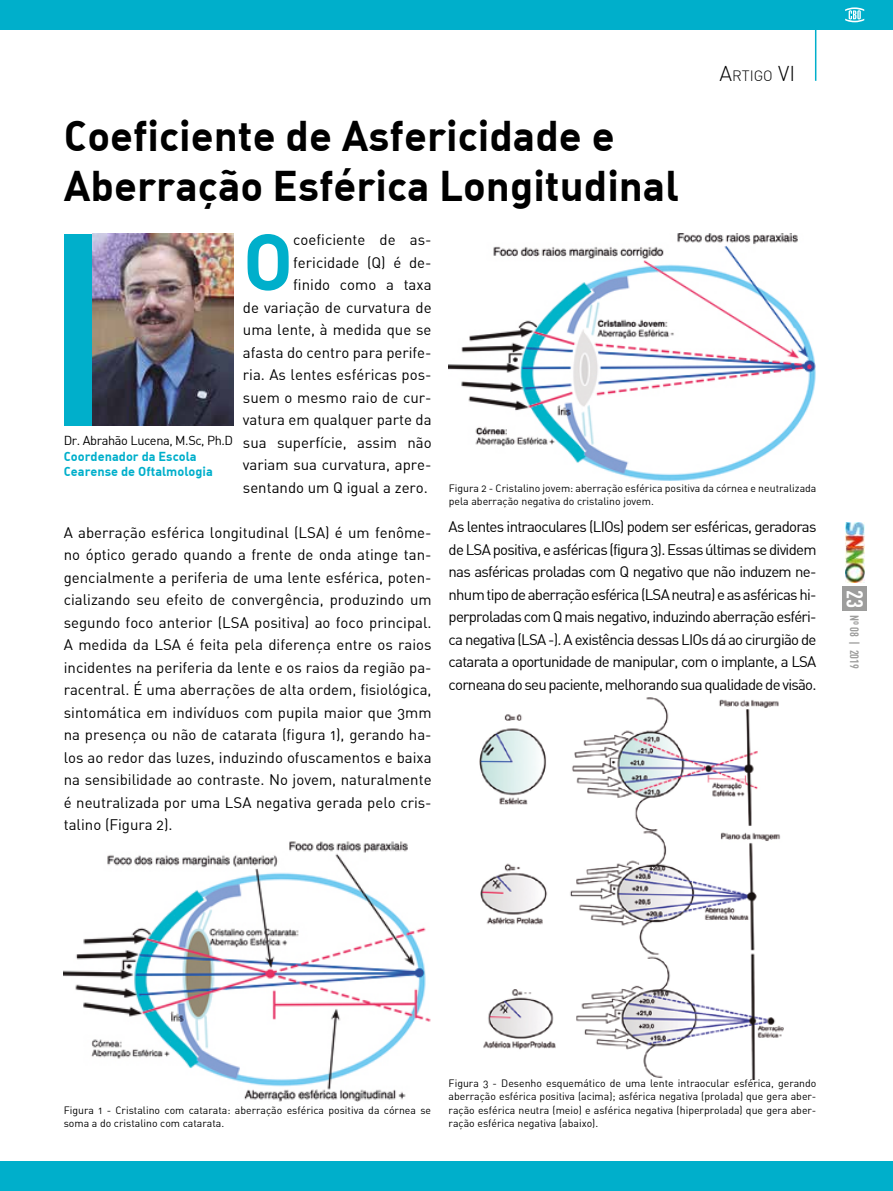
<style>
.page{position:relative;width:893px;height:1191px;background:#fff}
.page>*{position:absolute;margin:0;border:0;box-sizing:border-box;transform-origin:0 0}
.t1{font:700 78.15px "DIN Alternate";color:#00afcb}
.t2{font:700 42px/50.4px "DIN Alternate";color:#000}
.t3{font:700 22.5px "DIN Cond";color:#fff}
.t4{font:15px/22.5px "DIN Alternate";color:#000;text-align:justify}
.t5{font:300 14.7px "DIN";color:#000}
.t6{font:700 12.75px/15.3px "DIN Alternate";color:#00afcb}
.t7{font:12.75px "DIN Alternate";letter-spacing:-.03em;color:#000}
.t8{font:700 12px "DIN Cond";color:#9d9d9c}
.t9{font:10.5px/13.5px "DIN Alternate";color:#000}
.s1{font-size:21px}
</style>
<div class="page">
<div style="left:842px;top:586px;width:25px;height:25px;background:#9d9d9c"></div>
<img style="left:845px;top:522px;width:19px;height:60px">
<div style="left:0;top:1161px;width:893px;height:30px;background:#00afcb"></div>
<div style="left:0;top:0;width:893px;height:30px;background:#00afcb"></div>
<svg style="left:845px;top:7px;width:19px;height:15px"></svg>
<hr style="left:815px;top:30px;width:1px;height:51px;background:#00afcb">
<div style="left:64px;top:234px;width:30px;height:191px;background:#00afcb"></div>
<img style="left:92px;top:234px;width:141px;height:191px">
<img style="left:64px;top:842px;width:367px;height:260px">
<img style="left:449px;top:234px;width:367px;height:247px">
<img style="left:479px;top:697px;width:305px;height:382px">
<h2 class="t2" style="left:64px;top:108px;width:617px">Coeficiente de Asfericidade e<br>Aberração Esférica Longitudinal</h2>
<p class="t5" style="left:719px;top:66px;width:67px"><span class="s1">A</span>rtigo <span class="s1">VI</span></p>
<h1 class="t1" style="left:243px;top:211px;width:52px">O</h1>
<p class="t4" style="left:243px;top:228px;width:190px;text-align:right">coeficiente de as&shy;fericidade (Q) é de-<br>finido como a taxa<br>de variação de curvatura de uma lente, à medida que se afasta do centro para perife&shy;ria. As lentes esféricas pos&shy;suem o mesmo raio de cur&shy;vatura em qualquer parte da sua superfície, assim não variam sua curvatura, apre&shy;sentando um Q igual a zero.</p>
<p class="t4" style="left:64px;top:521px;width:369px">A aberração esférica longitudinal (LSA) é um fenôme&shy;no óptico gerado quando a frente de onda atinge tan&shy;gencialmente a periferia de uma lente esférica, poten&shy;cializando seu efeito de convergência, produzindo um segundo foco anterior (LSA positiva) ao foco principal.<br>A medida da LSA é feita pela diferença entre os raios incidentes na periferia da lente e os raios da região pa&shy;racentral. É uma aberrações de alta ordem, fisiológica, sintomática em indivíduos com pupila maior que 3mm na presença ou não de catarata (figura 1), gerando ha&shy;los ao redor das luzes, induzindo ofuscamentos e baixa na sensibilidade ao contraste. No jovem, naturalmente é neutralizada por uma LSA negativa gerada pelo cris&shy;talino (Figura 2).</p>
<p class="t7" style="left:64px;top:433px;width:171px">Dr. Abrahão Lucena, M.Sc, Ph.D</p>
<p class="t6" style="left:64px;top:448px;width:151px">Coordenador da Escola<br>Cearense de Oftalmologia</p>
<p class="t9" style="left:449px;top:481px;width:369px">Figura 2 - Cristalino jovem: aberração esférica positiva da córnea e neutralizada pela aberração negativa do cristalino jovem.</p>
<p class="t4" style="left:449px;top:515px;width:369px">As lentes intraoculares (LIOs) podem ser esféricas, geradoras de LSA positiva, e asféricas (figura 3). Essas últimas se dividem nas asféricas proladas com Q negativo que não induzem ne&shy;nhum tipo de aberração esférica (LSA neutra) e as asféricas hi&shy;perproladas com Q mais negativo, induzindo aberração esféri&shy;ca negativa (LSA -). A existência dessas LIOs dá ao cirurgião de catarata a oportunidade de manipular, com o implante, a LSA corneana do seu paciente, melhorando sua qualidade de visão.</p>
<h3 class="t3" style="left:868px;top:589px;width:20px;rotate:90deg">23</h3>
<p class="t8" style="left:862px;top:615px;width:55px;rotate:90deg">Nº 08 | 2019</p>
<p class="t9" style="left:64px;top:1103px;width:369px">Figura 1 - Cristalino com catarata: aberração esférica positiva da córnea se soma a do cristalino com catarata.</p>
<p class="t9" style="left:449px;top:1076px;width:369px;text-align:justify">Figura 3 - Desenho esquemático de uma lente intraocular esférica, gerando aberração esférica positiva (acima); asférica negativa (prolada) que gera aber&shy;ração esférica neutra (meio) e asférica negativa (hiperprolada) que gera aber&shy;ração esférica negativa (abaixo).</p>
</div>
